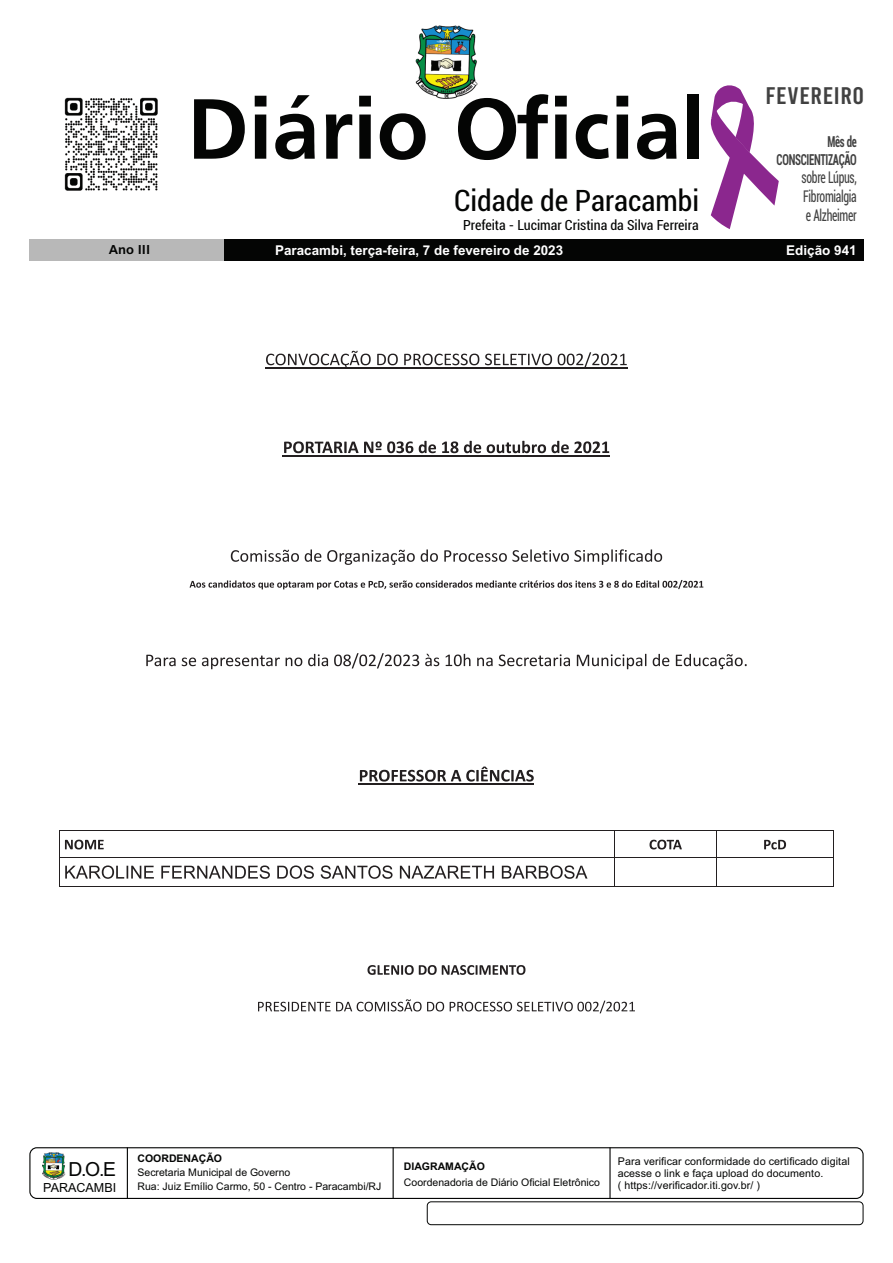
<style>
.page{position:relative;width:893px;height:1263px;background:#fff}
.page>*{position:absolute;margin:0;border:0;box-sizing:border-box;transform-origin:0 0}
.t1{font:700 89.25px "Frutiger";color:#040504}
.t2{font:condensed 29.7px "Roboto";color:#040504}
.t3{font:24px "Bebas";letter-spacing:.025em;color:#414141;scale:1.11 1}
.t4{font:19.35px "Arial";color:#040504}
.t5{font:condensed 16.35px/18.8px "Roboto";letter-spacing:-.025em;color:#414141;text-align:justify;scale:.72 1}
.t6{font:700 condensed 15.15px/17.5px "Roboto";letter-spacing:-.025em;color:#414141;text-align:right;scale:.72 1}
.t7{font:condensed 14.1px "Roboto";color:#040504}
.t8{font:700 13.5px "Arial";color:#fff}
.t9{font:700 13.5px "Frutiger";color:#040504}
.t10{font:12.6px "Arial";color:#040504}
.t11{font:10.65px/11.9px "Arial";letter-spacing:.01em;color:#040504}
.t12{font:10.5px/13.8px "Arial";color:#040504}
.t13{font:700 10.5px "Arial";color:#040504}
</style>
<div class="page">
<img style="left:416px;top:25px;width:61px;height:74px">
<div style="left:224px;top:239px;width:639px;height:22px;background:#040504"></div>
<div style="left:30px;top:239px;width:194px;height:22px;background:#b8b8b8"></div>
<img style="left:42px;top:1152px;width:23px;height:28px">
<div style="left:29px;top:1147px;width:835px;height:52px;border:1px solid #040504;border-radius:7px"></div>
<hr style="left:609px;top:1147px;width:2px;height:52px;background:#040504">
<hr style="left:127px;top:1147px;width:1px;height:52px;background:#040504">
<hr style="left:393px;top:1147px;width:1px;height:52px;background:#040504">
<div style="left:427px;top:1202px;width:436px;height:23px;border:1px solid #040504;border-radius:4px"></div>
<img style="left:64px;top:97px;width:94px;height:94px">
<svg style="left:710px;top:85px;width:69px;height:144px"></svg>
<svg style="left:266px;top:351px;width:105px;height:16px"></svg>
<svg style="left:377px;top:354px;width:21px;height:11px"></svg>
<svg style="left:404px;top:354px;width:75px;height:11px"></svg>
<svg style="left:485px;top:354px;width:67px;height:11px"></svg>
<svg style="left:558px;top:352px;width:69px;height:15px"></svg>
<hr style="left:265px;top:367px;width:363px;height:1px;background:#231f20">
<svg style="left:284px;top:441px;width:129px;height:12px"></svg>
<svg style="left:419px;top:441px;width:17px;height:12px"></svg>
<svg style="left:442px;top:441px;width:16px;height:12px"></svg>
<svg style="left:464px;top:441px;width:17px;height:12px"></svg>
<svg style="left:487px;top:441px;width:122px;height:12px"></svg>
<hr style="left:283px;top:455px;width:327px;height:1px;background:#231f20">
<svg style="left:231px;top:550px;width:68px;height:12px"></svg>
<svg style="left:305px;top:549px;width:16px;height:13px"></svg>
<svg style="left:327px;top:550px;width:88px;height:15px"></svg>
<svg style="left:421px;top:549px;width:17px;height:13px"></svg>
<svg style="left:444px;top:549px;width:218px;height:16px"></svg>
<svg style="left:190px;top:580px;width:513px;height:9px"></svg>
<svg style="left:146px;top:655px;width:30px;height:11px"></svg>
<svg style="left:182px;top:657px;width:14px;height:9px"></svg>
<svg style="left:202px;top:655px;width:78px;height:14px"></svg>
<svg style="left:286px;top:657px;width:16px;height:9px"></svg>
<svg style="left:308px;top:654px;width:20px;height:12px"></svg>
<svg style="left:334px;top:653px;width:85px;height:15px"></svg>
<svg style="left:425px;top:654px;width:14px;height:12px"></svg>
<svg style="left:446px;top:654px;width:24px;height:12px"></svg>
<svg style="left:477px;top:657px;width:16px;height:9px"></svg>
<svg style="left:499px;top:654px;width:71px;height:12px"></svg>
<svg style="left:577px;top:654px;width:69px;height:15px"></svg>
<svg style="left:653px;top:654px;width:16px;height:12px"></svg>
<svg style="left:676px;top:654px;width:71px;height:15px"></svg>
<svg style="left:360px;top:766px;width:174px;height:15px"></svg>
<hr style="left:359px;top:783px;width:175px;height:2px;background:#231f20">
<svg style="left:649px;top:840px;width:33px;height:9px"></svg>
<svg style="left:764px;top:840px;width:22px;height:9px"></svg>
<hr style="left:59px;top:830px;width:555px;height:1px;background:#231f20">
<hr style="left:615px;top:830px;width:101px;height:1px;background:#231f20">
<hr style="left:717px;top:830px;width:116px;height:1px;background:#231f20">
<hr style="left:60px;top:857px;width:554px;height:1px;background:#231f20">
<hr style="left:615px;top:857px;width:101px;height:1px;background:#231f20">
<hr style="left:717px;top:857px;width:116px;height:1px;background:#231f20">
<svg style="left:59px;top:831px;width:528px;height:55px"></svg>
<hr style="left:59px;top:886px;width:555px;height:1px;background:#231f20">
<svg style="left:614px;top:830px;width:1px;height:57px"></svg>
<hr style="left:615px;top:886px;width:101px;height:1px;background:#231f20">
<svg style="left:716px;top:830px;width:1px;height:57px"></svg>
<hr style="left:717px;top:886px;width:116px;height:1px;background:#231f20">
<svg style="left:833px;top:830px;width:1px;height:57px"></svg>
<svg style="left:367px;top:965px;width:158px;height:10px"></svg>
<svg style="left:258px;top:999px;width:186px;height:12px"></svg>
<svg style="left:450px;top:1000px;width:185px;height:13px"></svg>
<h1 class="t1" style="left:187px;top:94px;width:519px">Diário Oficial</h1>
<h2 class="t2" style="left:454px;top:189px;width:247px">Cidade de Paracambi</h2>
<h3 class="t7" style="left:463px;top:219px;width:237px">Prefeita - Lucimar Cristina da Silva Ferreira</h3>
<h3 class="t3" style="left:766px;top:80px;width:90px">FEVEREIRO</h3>
<h3 class="t6" style="left:777px;top:135px;width:113px">Mês de<br>CONSCIENTIZAÇÃO</h3>
<h3 class="t5" style="left:802px;top:170px;width:78px">sobre Lúpus, Fibromialgia e Alzheimer</h3>
<p class="t9" style="left:109px;top:244px;width:43px">Ano III</p>
<p class="t9" style="left:111px;top:244px;width:35px">Ano I</p>
<p class="t8" style="left:275px;top:245px;width:290px">Paracambi, terça-feira, 7 de fevereiro de 2023</p>
<p class="t8" style="left:786px;top:245px;width:72px">Edição 941</p>
<h3 class="t4" style="left:69px;top:1162px;width:49px">D.O.E</h3>
<p class="t10" style="left:43px;top:1182px;width:74px">PARACAMBI</p>
<p class="t13" style="left:137px;top:1155px;width:86px">COORDENAÇÃO</p>
<p class="t12" style="left:137px;top:1166px;width:245px">Secretaria Municipal de Governo<br>Rua: Juiz Emílio Carmo, 50 - Centro - Paracambi/RJ</p>
<p class="t13" style="left:404px;top:1162px;width:83px">DIAGRAMAÇÃO</p>
<p class="t12" style="left:404px;top:1176px;width:198px">Coordenadoria de Diário Oficial Eletrônico</p>
<p class="t11" style="left:618px;top:1156px;width:233px">Para verificar conformidade do certificado digital acesse o link e faça upload do documento.<br>( https://verificador.iti.gov.br/ )</p>
</div>
